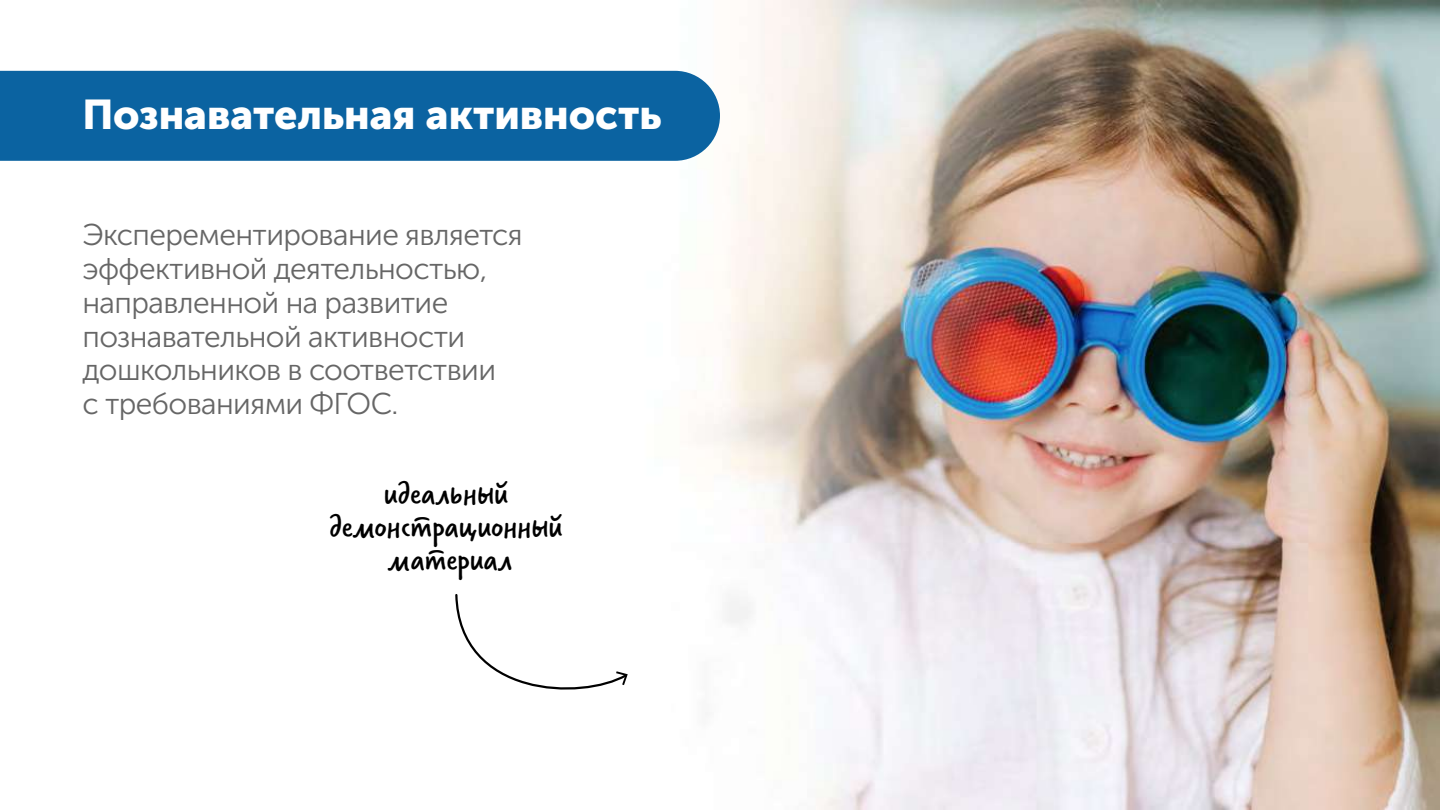
<style>
.page{position:relative;width:1440px;height:810px;background:#fff}
.page>*{position:absolute;margin:0;border:0;box-sizing:border-box;transform-origin:0 0}
.t1{font:41.25px "Museo Sans Cyrl 900";color:#fff}
.t2{font:33.75px/33px "Verveine Corp";color:#000;text-align:center}
.t3{font:30px/33.8px "Museo Sans Cyrl 300";letter-spacing:-.02em;color:#666}
</style>
<div class="page">
<img style="left:493px;top:0;width:947px;height:810px">
<svg style="left:455px;top:593px;width:174px;height:107px"></svg>
<div style="left:0;top:71px;width:720px;height:90px;background:#0b63a1"></div>
<h1 class="t1" style="left:82px;top:91px;width:581px">Познавательная активность</h1>
<p class="t3" style="left:82px;top:219px;width:442px">Эксперементирование является эффективной деятельностью, направленной на развитие познавательной активности дошкольников в соответствии<br>с требованиями ФГОС.</p>
<p class="t2" style="left:329px;top:477px;width:235px">идеальный демонстрационный материал</p>
</div>
